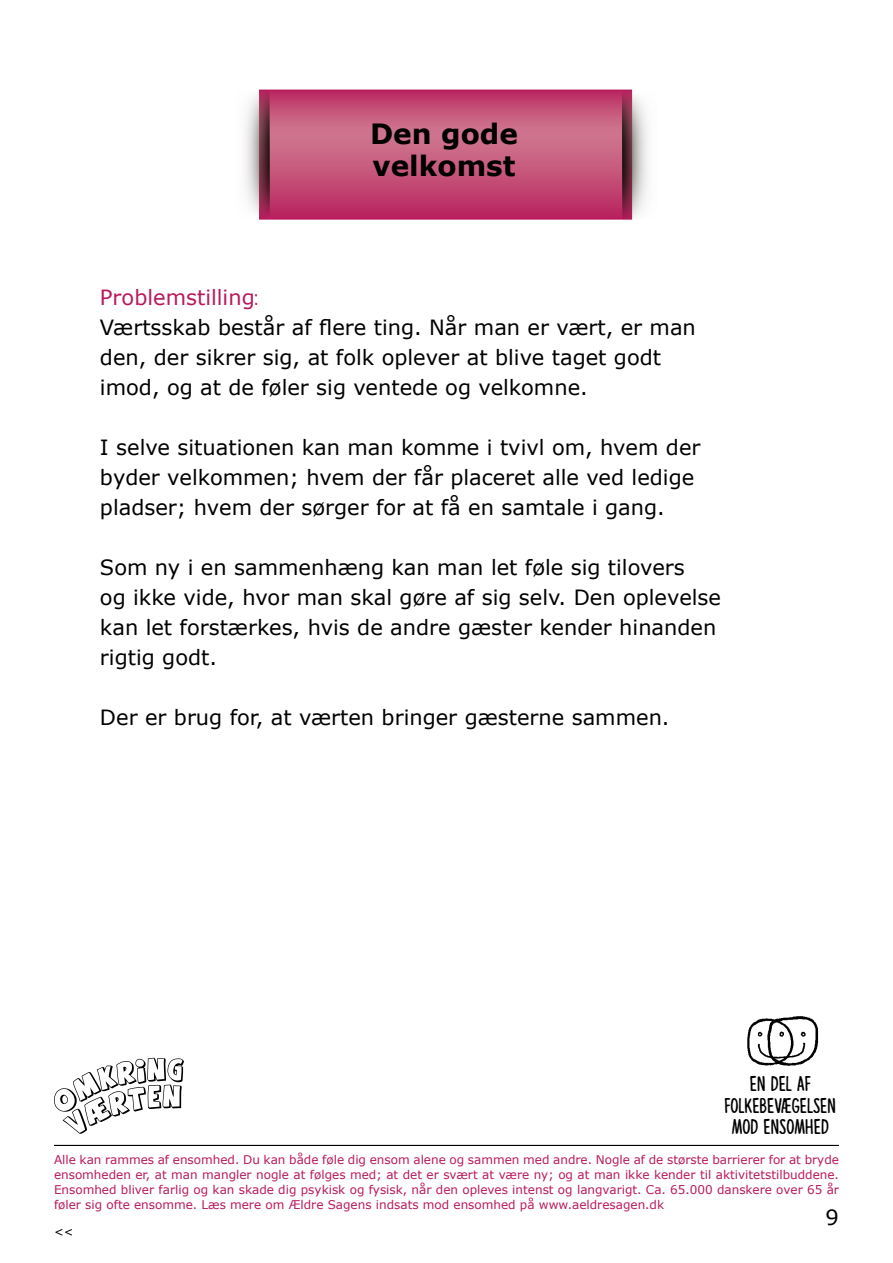
<style>
.page{position:relative;width:893px;height:1263px;background:#fff}
.page>*{position:absolute;margin:0;border:0;box-sizing:border-box;transform-origin:0 0}
.t1{font:700 27.9px/32px "Verdana";color:#000}
.t2{font:21.3px/21.3px "Lazingonasunnyafternoon";color:#000;text-align:center}
.t3{font:21px/30px "Verdana";color:#000}
.t4{font:12px/15px "Verdana";color:#b81a5d;text-align:justify}
.t5{font:12px "Verdana";color:#000}
.s1{color:#b81a5d}
.s2{font-family:"Lazingonasunnyafternoon";color:#b81a5d}
</style>
<div class="page">
<hr style="left:54px;top:1145px;width:785px;height:1px;background:#000">
<img style="left:747px;top:1016px;width:72px;height:50px">
<svg style="left:54px;top:1058px;width:130px;height:76px"></svg>
<svg style="left:270px;top:90px;width:352px;height:130px;background:#c45078"></svg>
<svg style="left:622px;top:89px;width:26px;height:131px"></svg>
<svg style="left:245px;top:89px;width:25px;height:131px"></svg>
<h1 class="t1" style="left:370px;top:118px;width:149px">Den gode velkomst</h1>
<p class="t3" style="left:100px;top:283px;width:597px"><span class="s1">Problemstilling</span><span class="s2">:<br></span>Værtsskab består af flere ting. Når man er vært, er man den, der sikrer sig, at folk oplever at blive taget godt imod, og at de føler sig ventede og velkomne.</p>
<p class="t3" style="left:100px;top:433px;width:602px">I selve situationen kan man komme i tvivl om, hvem der byder velkommen; hvem der får placeret alle ved ledige pladser; hvem der sørger for at få en samtale i gang.</p>
<p class="t3" style="left:100px;top:553px;width:623px">Som ny i en sammenhæng kan man let føle sig tilovers<br>og ikke vide, hvor man skal gøre af sig selv. Den oplevelse kan let forstærkes, hvis de andre gæster kender hinanden rigtig godt.</p>
<p class="t3" style="left:100px;top:703px;width:571px">Der er brug for, at værten bringer gæsterne sammen.</p>
<p class="t2" style="left:750px;top:1072px;width:62px">EN DEL AF</p>
<p class="t2" style="left:725px;top:1094px;width:113px">FOLKEBEVÆGELSEN<br>MOD ENSOMHED</p>
<p class="t4" style="left:54px;top:1152px;width:786px">Alle kan rammes af ensomhed. Du kan både føle dig ensom alene og sammen med andre. Nogle af de største barrierer for at bryde ensomheden er, at man mangler nogle at følges med; at det er svært at være ny; og at man ikke kender til aktivitetstilbuddene.<br>Ensomhed bliver farlig og kan skade dig psykisk og fysisk, når den opleves intenst og langvarigt. Ca. 65.000 danskere over 65 år føler sig ofte ensomme. Læs mere om Ældre Sagens indsats mod ensomhed på www.aeldresagen.dk</p>
<p class="t3" style="left:826px;top:1203px;width:15px">9</p>
<p class="t5" style="left:54px;top:1224px;width:21px">&lt;&lt;</p>
</div>
